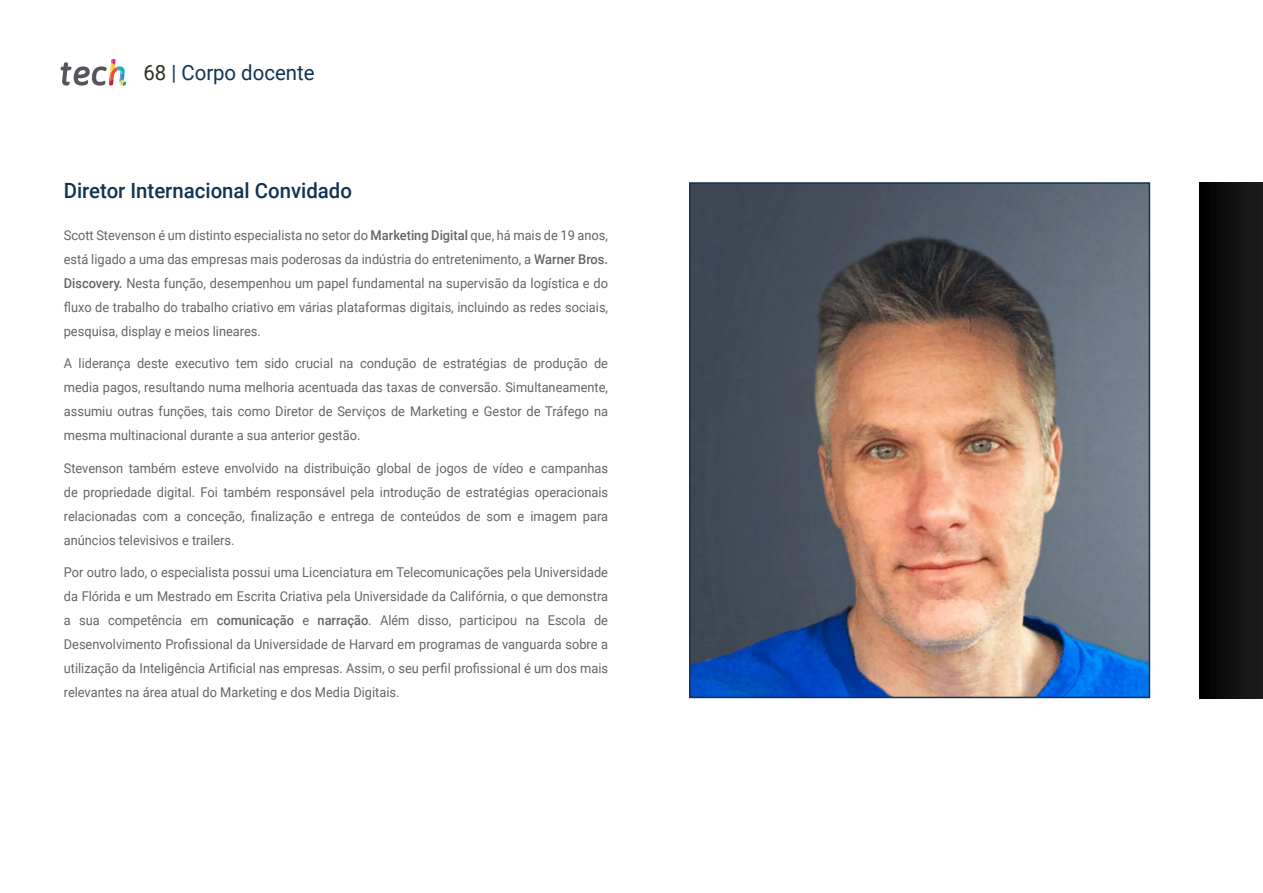
<style>
.page{position:relative;width:1263px;height:893px;background:#fff}
.page>*{position:absolute;margin:0;border:0;box-sizing:border-box;transform-origin:0 0}
.t1{font:500 21px "Roboto";color:#123352}
.t2{font:21px "Roboto";color:#123352}
.t3{font:13.5px/24px "Roboto";color:#656565;text-align:justify;scale:.95 1}
.s1{color:#312e20}
.s2{font-weight:500}
</style>
<div class="page">
<img style="left:692px;top:185px;width:455px;height:510px">
<div style="left:689px;top:182px;width:461px;height:516px;border:2px solid #17304f"></div>
<div style="left:1199px;top:182px;width:64px;height:516px;background:linear-gradient(to right,#000,#1e1e1f)"></div>
<svg style="left:61px;top:59px;width:65px;height:27px"></svg>
<h1 class="t2" style="left:144px;top:57px;width:173px"><span class="s1">68</span> | Corpo docente</h1>
<h1 class="t1" style="left:64px;top:176px;width:290px">Diretor Internacional Convidado</h1>
<p class="t3" style="left:64px;top:222px;width:574px">Scott Stevenson é um distinto especialista no setor do <span class="s2">Marketing Digital</span> que, há mais de 19 anos, está ligado a uma das empresas mais poderosas da indústria do entretenimento, a <span class="s2">Warner Bros.<br>Discovery.</span> Nesta função, desempenhou um papel fundamental na supervisão da logística e do fluxo de trabalho do trabalho criativo em várias plataformas digitais, incluindo as redes sociais, pesquisa, display e meios lineares.</p>
<p class="t3" style="left:64px;top:351px;width:574px">A liderança deste executivo tem sido crucial na condução de estratégias de produção de media pagos, resultando numa melhoria acentuada das taxas de conversão. Simultaneamente, assumiu outras funções, tais como Diretor de Serviços de Marketing e Gestor de Tráfego na mesma multinacional durante a sua anterior gestão.</p>
<p class="t3" style="left:64px;top:455px;width:574px">Stevenson também esteve envolvido na distribuição global de jogos de vídeo e campanhas de propriedade digital. Foi também responsável pela introdução de estratégias operacionais relacionadas com a conceção, finalização e entrega de conteúdos de som e imagem para anúncios televisivos e trailers.</p>
<p class="t3" style="left:64px;top:560px;width:574px">Por outro lado, o especialista possui uma Licenciatura em Telecomunicações pela Universidade da Flórida e um Mestrado em Escrita Criativa pela Universidade da Califórnia, o que demonstra a sua competência em <span class="s2">comunicação</span> e <span class="s2">narração</span>. Além disso, participou na Escola de Desenvolvimento Profissional da Universidade de Harvard em programas de vanguarda sobre a utilização da Inteligência Artificial nas empresas. Assim, o seu perfil profissional é um dos mais relevantes na área atual do Marketing e dos Media Digitais.</p>
</div>
